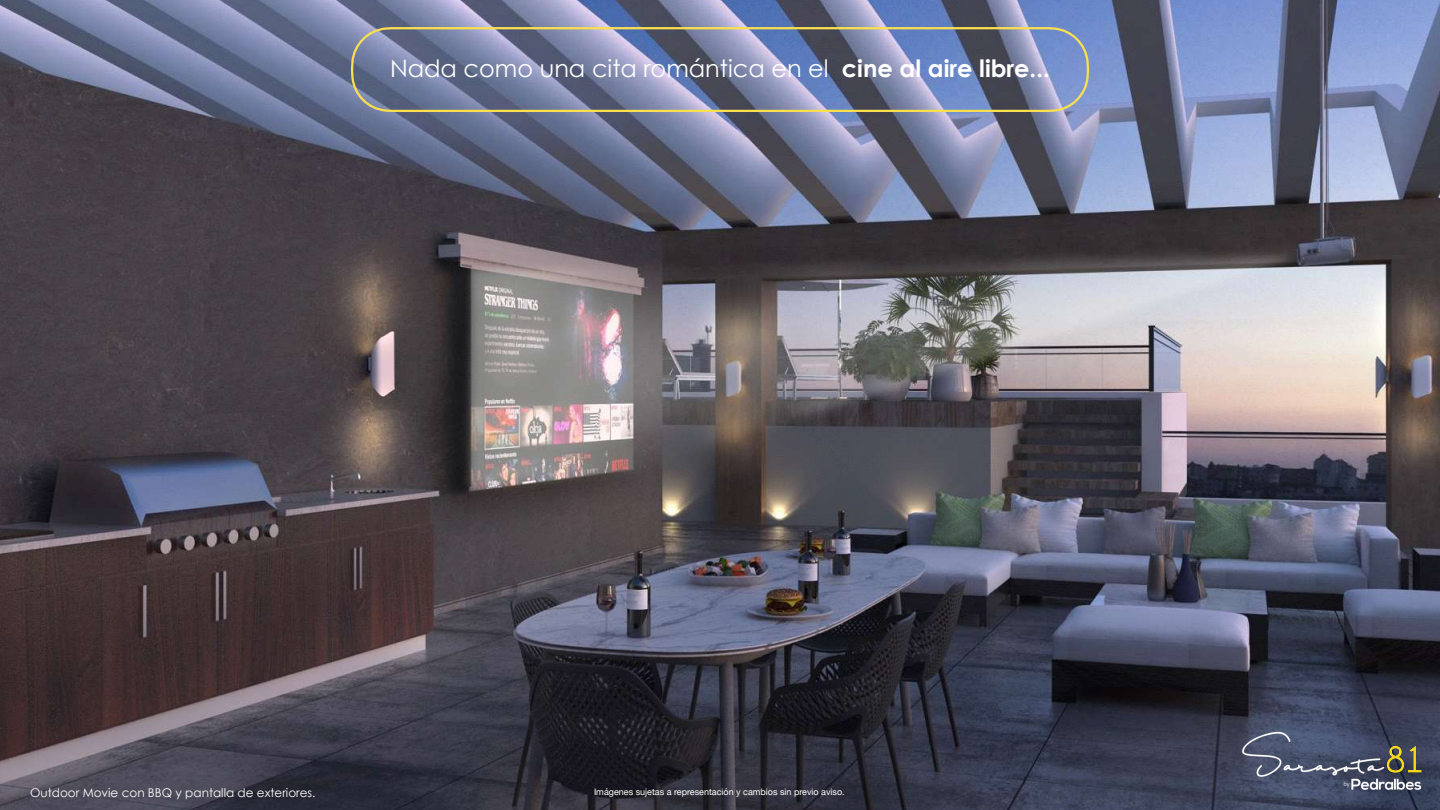
<style>
.page{position:relative;width:1440px;height:810px;background:#fff}
.page>*{position:absolute;margin:0;border:0;box-sizing:border-box;transform-origin:0 0}
.t1{font:700 48px "Montserrat";letter-spacing:.185em;color:#fff}
.t2{font:24px "Century Gothic";color:#fff}
.t3{font:12px "Century Gothic";color:#fff}
.t4{font:9px "Helvetica Neue";color:#fff}
.s1{font-weight:700}
</style>
<div class="page">
<img style="left:0;top:0;width:1440px;height:810px">
<svg style="left:350px;top:26px;width:740px;height:87px;background:#79819c"></svg>
<h1 class="t1" style="left:505px;top:45px;width:424px">SARASOTA 81</h1>
<h2 class="t2" style="left:390px;top:52px;width:661px">Nada como una cita romántica en el <span class="s1">cine al aire libre...</span></h2>
<h3 class="t3" style="left:30px;top:785px;width:287px">Outdoor Movie con BBQ y pantalla de exteriores.</h3>
<p class="t4" style="left:594px;top:785px;width:252px">Imágenes sujetas a representación y cambios sin previo aviso.</p>
</div>
